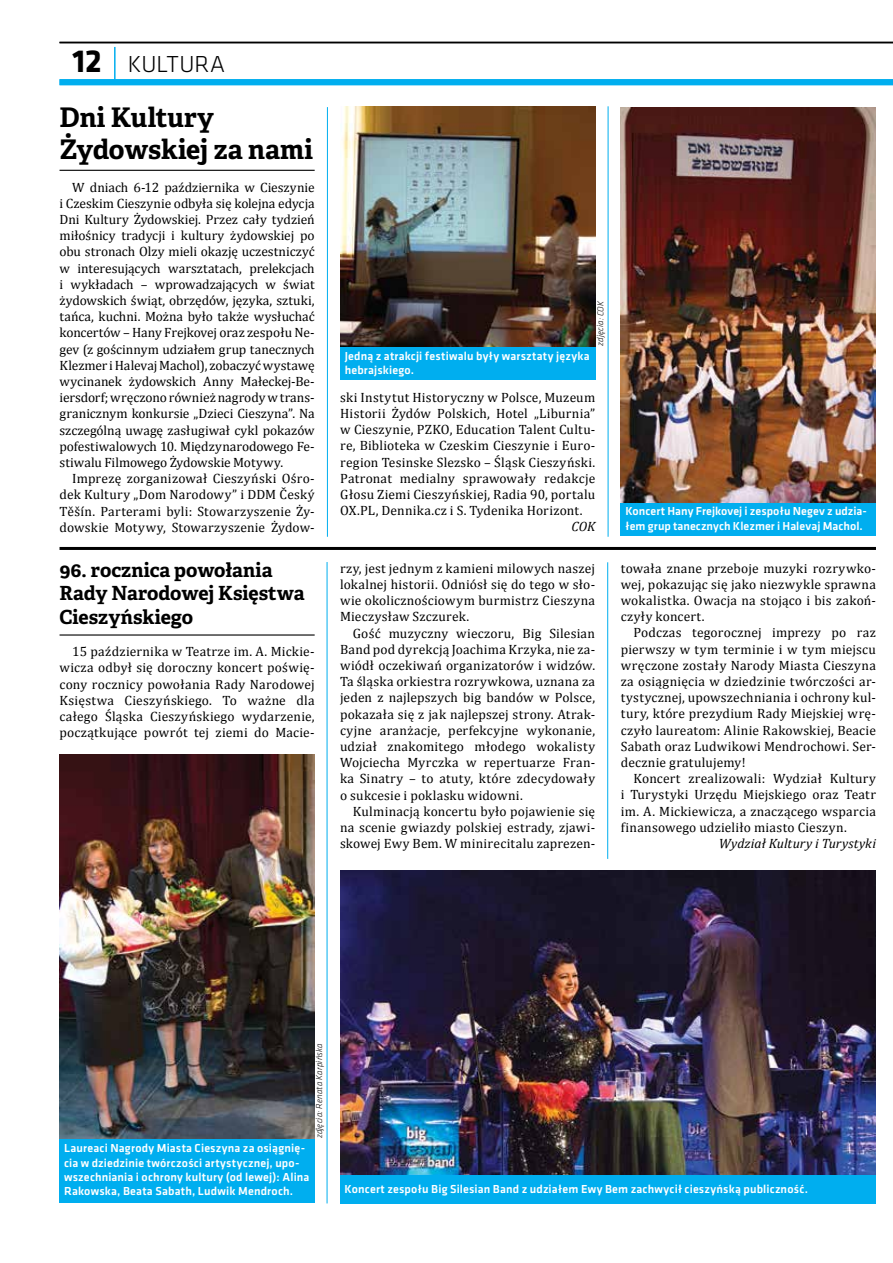
<style>
.page{position:relative;width:893px;height:1263px;background:#fff}
.page>*{position:absolute;margin:0;border:0;box-sizing:border-box;transform-origin:0 0}
.t1{font:700 27px/32.4px "Adelle Basic";letter-spacing:-.005em;color:#000}
.t2{font:300 24px "Klavika";letter-spacing:-.005em;color:#000}
.t3{font:700 19.5px/23.4px "Adelle Basic";letter-spacing:-.005em;color:#000}
.t4{font:13.5px/16.2px "Cambria";letter-spacing:.015em;color:#000;text-align:justify}
.t5{font:italic 13.5px "Cambria";letter-spacing:.005em;color:#000}
.t6{font:500 12px/14.4px "Klavika";letter-spacing:.015em;color:#fff}
.t7{font:italic 300 9px "Klavika";letter-spacing:.015em;color:#000}
.s1{font-weight:700;font-size:33px}
</style>
<div class="page">
<hr style="left:114px;top:47px;width:2px;height:35px;background:#00aeef">
<div style="left:60px;top:79px;width:833px;height:6px;background:#00aeef"></div>
<hr style="left:60px;top:42px;width:833px;height:1px;background:#000">
<hr style="left:60px;top:170px;width:255px;height:1px;background:#000">
<img style="left:621px;top:107px;width:255px;height:396px">
<img style="left:340px;top:106px;width:255px;height:241px">
<hr style="left:60px;top:634px;width:255px;height:2px;background:#000">
<img style="left:60px;top:754px;width:255px;height:385px">
<img style="left:340px;top:870px;width:536px;height:305px">
<div style="left:340px;top:347px;width:255px;height:33px;background:#00aeef"></div>
<div style="left:621px;top:503px;width:255px;height:33px;background:#00aeef"></div>
<hr style="left:60px;top:547px;width:816px;height:3px;background:#000">
<hr style="left:608px;top:106px;width:1px;height:431px;background:#00aeef">
<hr style="left:327px;top:107px;width:1px;height:430px;background:#00aeef">
<div style="left:340px;top:1175px;width:536px;height:28px;background:#00aeef"></div>
<div style="left:60px;top:1139px;width:255px;height:64px;background:#00aeef"></div>
<hr style="left:327px;top:562px;width:1px;height:641px;background:#00aeef">
<hr style="left:607px;top:562px;width:1px;height:297px;background:#00aeef">
<h2 class="t2" style="left:73px;top:49px;width:154px"><span class="s1">12</span> KULTURA</h2>
<h1 class="t1" style="left:60px;top:101px;width:255px">Dni Kultury<br>Żydowskiej za nami</h1>
<p class="t4" style="left:60px;top:179px;width:257px;text-indent:13px">W dniach 6-12 października w Cieszynie i Czeskim Cieszynie odbyła się kolejna edycja Dni Kultury Żydowskiej. Przez cały tydzień miłośnicy tradycji i kultury żydowskiej po obu stronach Olzy mieli okazję uczestniczyć w interesujących warsztatach, prelekcjach i wykładach – wprowadzających w świat żydowskich świąt, obrzędów, języka, sztuki, tańca, kuchni. Można było także wysłuchać koncertów – Hany Frejkovej oraz zespołu Ne&shy;gev (z gościnnym udziałem grup tanecznych Klezmer i Halevaj Machol), zobaczyć wystawę wycinanek żydowskich Anny Małeckej-Be&shy;iersdorf; wręczono również nagrody w trans&shy;granicznym konkursie „Dzieci Cieszyna”. Na szczególną uwagę zasługiwał cykl pokazów pofestiwalowych 10. Międzynarodowego Fe&shy;stiwalu Filmowego Żydowskie Motywy.</p>
<p class="t4" style="left:60px;top:470px;width:257px;text-indent:13px">Imprezę zorganizował Cieszyński Ośro&shy;dek Kultury „Dom Narodowy” i DDM Český Těšín. Parterami byli: Stowarzyszenie Ży&shy;dowskie Motywy, Stowarzyszenie Żydow-</p>
<h3 class="t3" style="left:60px;top:558px;width:247px">96. rocznica powołania<br>Rady Narodowej Księstwa<br>Cieszyńskiego</h3>
<p class="t4" style="left:60px;top:643px;width:257px;text-indent:13px">15 października w Teatrze im. A. Mickie&shy;wicza odbył się doroczny koncert poświę&shy;cony rocznicy powołania Rady Narodowej Księstwa Cieszyńskiego. To ważne dla całego Śląska Cieszyńskiego wydarzenie, początkujące powrót tej ziemi do Macie-</p>
<p class="t7" style="left:595px;top:346px;width:46px;rotate:-89deg">zdjęcia: COK</p>
<p class="t6" style="left:345px;top:348px;width:246px">Jedną z atrakcji festiwalu były warsztaty języka hebrajskiego.</p>
<p class="t4" style="left:340px;top:389px;width:257px">ski Instytut Historyczny w Polsce, Muzeum Historii Żydów Polskich, Hotel „Liburnia” w Cieszynie, PZKO, Education Talent Cultu&shy;re, Biblioteka w Czeskim Cieszynie i Euro&shy;region Tesinske Slezsko – Śląsk Cieszyński.<br>Patronat medialny sprawowały redakcje Głosu Ziemi Cieszyńskiej, Radia 90, portalu OX.PL, Dennika.cz i S. Tydenika Horizont.</p>
<p class="t5" style="left:571px;top:518px;width:25px">COK</p>
<p class="t4" style="left:340px;top:560px;width:257px">rzy, jest jednym z kamieni milowych naszej lokalnej historii. Odniósł się do tego w sło&shy;wie okolicznościowym burmistrz Cieszyna Mieczysław Szczurek.</p>
<p class="t4" style="left:340px;top:625px;width:257px;text-indent:13px">Gość muzyczny wieczoru, Big Silesian Band pod dyrekcją Joachima Krzyka, nie za&shy;wiódł oczekiwań organizatorów i widzów.<br>Ta śląska orkiestra rozrywkowa, uznana za jeden z najlepszych big bandów w Polsce, pokazała się z jak najlepszej strony. Atrak&shy;cyjne aranżacje, perfekcyjne wykonanie, udział znakomitego młodego wokalisty Wojciecha Myrczka w repertuarze Fran&shy;ka Sinatry – to atuty, które zdecydowały o sukcesie i poklasku widowni.</p>
<p class="t4" style="left:340px;top:803px;width:257px;text-indent:13px">Kulminacją koncertu było pojawienie się na scenie gwiazdy polskiej estrady, zjawi&shy;skowej Ewy Bem. W minirecitalu zaprezen-</p>
<p class="t6" style="left:625px;top:504px;width:243px">Koncert Hany Frejkovej i zespołu Negev z udzia&shy;łem grup tanecznych Klezmer i Halevaj Machol.</p>
<p class="t4" style="left:621px;top:560px;width:257px">towała znane przeboje muzyki rozrywko&shy;wej, pokazując się jako niezwykle sprawna wokalistka. Owacja na stojąco i bis zakoń&shy;czyły koncert.</p>
<p class="t4" style="left:621px;top:624px;width:257px;text-indent:13px">Podczas tegorocznej imprezy po raz pierwszy w tym terminie i w tym miejscu wręczone zostały Narody Miasta Cieszyna za osiągnięcia w dziedzinie twórczości ar&shy;tystycznej, upowszechniania i ochrony kul&shy;tury, które prezydium Rady Miejskiej wrę&shy;czyło laureatom: Alinie Rakowskiej, Beacie Sabath oraz Ludwikowi Mendrochowi. Ser&shy;decznie gratulujemy!</p>
<p class="t4" style="left:621px;top:770px;width:257px;text-indent:13px">Koncert zrealizowali: Wydział Kultury i Turystyki Urzędu Miejskiego oraz Teatr im. A. Mickiewicza, a znaczącego wsparcia finansowego udzieliło miasto Cieszyn.</p>
<p class="t5" style="left:719px;top:835px;width:159px">Wydział Kultury i Turystyki</p>
<p class="t7" style="left:314px;top:1138px;width:97px;rotate:-90deg">zdjęcia: Renata Karpińska</p>
<p class="t6" style="left:64px;top:1141px;width:247px">Laureaci Nagrody Miasta Cieszyna za osiągnię&shy;cia w dziedzinie twórczości artystycznej, upo&shy;wszechniania i ochrony kultury (od lewej): Alina Rakowska, Beata Sabath, Ludwik Mendroch.</p>
<p class="t6" style="left:344px;top:1181px;width:465px">Koncert zespołu Big Silesian Band z udziałem Ewy Bem zachwycił cieszyńską publiczność.</p>
</div>
